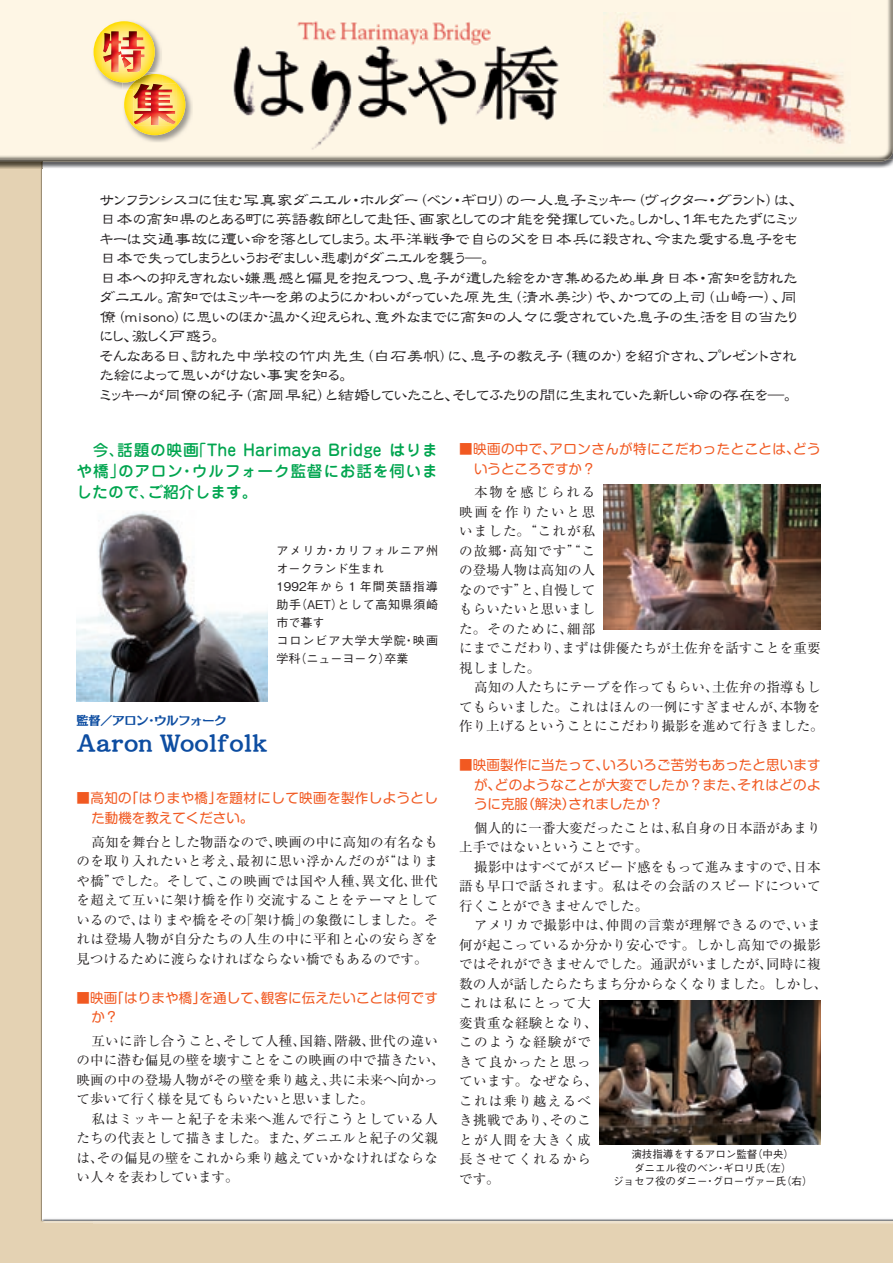
<style>
.page{position:relative;width:893px;height:1263px;background:#e4d2b3}
.page>*{position:absolute;margin:0;border:0;box-sizing:border-box;transform-origin:0 0}
.t1{font:900 21px "AD Min Std";color:#0d4da1}
.t2{font:16.5px/19.5px "DF Lei Sho Std W5";letter-spacing:-.125em;color:#231f20}
.t3{font:500 15.75px/21px "Jun 34 Pro";letter-spacing:.02em;color:#00a54f;text-align:justify}
.t4{font:13.5px/19.5px "Ryumin Pro";letter-spacing:.01em;color:#231f20}
.t5{font:13.5px/19.5px "Ryumin Pro";letter-spacing:.03em;color:#231f20}
.t6{font:13.5px/19.5px "Shin M Go Pro";letter-spacing:.03em;color:#f15921}
.t7{font:13.5px/19.5px "Shin M Go Pro";letter-spacing:.01em;color:#f15921}
.t8{font:500 12px/18px "Gothic BBB Pro";letter-spacing:.05em;color:#231f20}
.t9{font:900 12px "AD Min Std";color:#0d4da1}
.t10{font:500 10.5px/13.5px "Gothic BBB Pro";color:#231f20;text-align:center}
</style>
<div class="page">
<hr style="left:94px;top:1221px;width:799px;height:2px;background:#eee2ce">
<img style="left:41px;top:168px;width:2px;height:1053px">
<div style="left:43px;top:162px;width:850px;height:1059px;background:#fff"></div>
<img style="left:0;top:162px;width:41px;height:6px">
<svg style="left:41px;top:162px;width:2px;height:6px"></svg>
<img style="left:0;top:0;width:893px;height:159px">
<img style="left:122px;top:72px;width:71px;height:70px">
<img style="left:92px;top:20px;width:70px;height:70px">
<svg style="left:94px;top:21px;width:91px;height:114px;background:#f6e7a2"></svg>
<img style="left:103px;top:31px;width:42px;height:41px">
<img style="left:133px;top:84px;width:43px;height:41px">
<img style="left:133px;top:84px;width:29px;height:6px">
<img style="left:77px;top:510px;width:191px;height:192px">
<img style="left:604px;top:485px;width:217px;height:144px">
<img style="left:600px;top:1000px;width:221px;height:145px">
<img style="left:225px;top:13px;width:345px;height:140px">
<img style="left:604px;top:13px;width:246px;height:140px">
<p class="t2" style="left:98px;top:190px;width:709px">サンフランシスコに住む写真家ダニエル・ホルダー（ベン・ギロリ）の一人息子ミッキー（ヴィクター・グラント）は、日本の高知県のとある町に英語教師として赴任、画家としての才能を発揮していた。しかし、１年もたたずにミッキーは交通事故に遭い命を落としてしまう。太平洋戦争で自らの父を日本兵に殺され、今また愛する息子をも日本で失ってしまうというおぞましい悲劇がダニエルを襲う―。<br>日本への抑えきれない嫌悪感と偏見を抱えつつ、息子が遺した絵をかき集めるため単身日本・高知を訪れたダニエル。高知ではミッキーを弟のようにかわいがっていた原先生（清水美沙）や、かつての上司（山崎一）、同僚（misono）に思いのほか温かく迎えられ、意外なまでに高知の人々に愛されていた息子の生活を目の当たりにし、激しく戸惑う。<br>そんなある日、訪れた中学校の竹内先生（白石美帆）に、息子の教え子（穂のか）を紹介され、プレゼントされた絵によって思いがけない事実を知る。<br>ミッキーが同僚の紀子（高岡早紀）と結婚していたこと、そしてふたりの間に生まれていた新しい命の存在を―。</p>
<p class="t3" style="left:77px;top:438px;width:363px;text-indent:16px">今、話題の映画「The Harimaya Bridge はりまや橋」のアロン・ウルフォーク監督にお話を伺いましたので、ご紹介します。</p>
<p class="t8" style="left:276px;top:540px;width:163px">アメリカ・カリフォルニア州オークランド生まれ<br>1992年から１年間英語指導助手（AET）として高知県須崎市で暮す<br>コロンビア大学大学院・映画学科（ニューヨーク）卒業</p>
<p class="t9" style="left:77px;top:712px;width:151px">監督／アロン・ウルフォーク</p>
<h1 class="t1" style="left:77px;top:728px;width:193px">Aaron Woolfolk</h1>
<p class="t6" style="left:91px;top:787px;width:348px;text-indent:-15px">■高知の「はりまや橋」を題材にして映画を製作しようとした動機を教えてください。</p>
<p class="t4" style="left:77px;top:831px;width:363px;text-align:justify;text-indent:15px">高知を舞台とした物語なので、映画の中に高知の有名なものを取り入れたいと考え、最初に思い浮かんだのが“はりまや橋”でした。そして、この映画では国や人種、異文化、世代を超えて互いに架け橋を作り交流することをテーマとしているので、はりまや橋をその「架け橋」の象徴にしました。それは登場人物が自分たちの人生の中に平和と心の安らぎを見つけるために渡らなければならない橋でもあるのです。</p>
<p class="t7" style="left:91px;top:986px;width:348px;text-indent:-15px">■映画「はりまや橋」を通して、観客に伝えたいことは何ですか？</p>
<p class="t4" style="left:77px;top:1030px;width:370px;text-indent:15px">互いに許し合うこと、そして人種、国籍、階級、世代の違いの中に潜む偏見の壁を壊すことをこの映画の中で描きたい、映画の中の登場人物がその壁を乗り越え、共に未来へ向かって歩いて行く様を見てもらいたいと思いました。</p>
<p class="t4" style="left:77px;top:1108px;width:363px;text-align:justify;text-indent:15px">私はミッキーと紀子を未来へ進んで行こうとしている人たちの代表として描きました。また、ダニエルと紀子の父親は、その偏見の壁をこれから乗り越えていかなければならない人々を表わしています。</p>
<p class="t6" style="left:474px;top:438px;width:348px;text-indent:-15px">■映画の中で、アロンさんが特にこだわったとことは、どういうところですか？</p>
<p class="t4" style="left:459px;top:482px;width:363px;text-indent:15px">本物を感じられる<br>映画を作りたいと思<br>いました。“これが私<br>の故郷・高知です”“こ<br>の登場人物は高知の人<br>なのです”と、自慢して<br>もらいたいと思いまし<br>た。そのために、細部<br>にまでこだわり、まずは俳優たちが土佐弁を話すことを重要視しました。</p>
<p class="t4" style="left:459px;top:676px;width:366px;text-indent:15px">高知の人たちにテープを作ってもらい、土佐弁の指導もしてもらいました。これはほんの一例にすぎませんが、本物を作り上げるということにこだわり撮影を進めて行きました。</p>
<p class="t6" style="left:474px;top:754px;width:348px;text-align:justify;text-indent:-15px">■映画製作に当たって、いろいろご苦労もあったと思いますが、どのようなことが大変でしたか？また、それはどのように克服（解決）されましたか？</p>
<p class="t4" style="left:459px;top:817px;width:363px;text-indent:15px">個人的に一番大変だったことは、私自身の日本語があまり上手ではないということです。</p>
<p class="t4" style="left:459px;top:856px;width:363px;text-align:justify;text-indent:15px">撮影中はすべてがスピード感をもって進みますので、日本語も早口で話されます。私はその会話のスピードについて行くことができませんでした。</p>
<p class="t5" style="left:459px;top:915px;width:370px;text-indent:15px">アメリカで撮影中は、仲間の言葉が理解できるので、いま何が起こっているか分かり安心です。しかし高知での撮影ではそれができませんでした。通訳がいましたが、同時に複数の人が話したらたちまち分からなくなりました。しかし、これは私にとって大<br>変貴重な経験となり、<br>このような経験がで<br>きて良かったと思っ<br>ています。なぜなら、<br>これは乗り越えるべ<br>き挑戦であり、そのこ<br>とが人間を大きく成<br>長させてくれるから<br>です。</p>
<p class="t10" style="left:613px;top:1146px;width:201px">演技指導をするアロン監督（中央）<br>ダニエル役のベン・ギロリ氏（左）<br>ジョセフ役のダニー・グローヴァー氏（右）</p>
</div>
